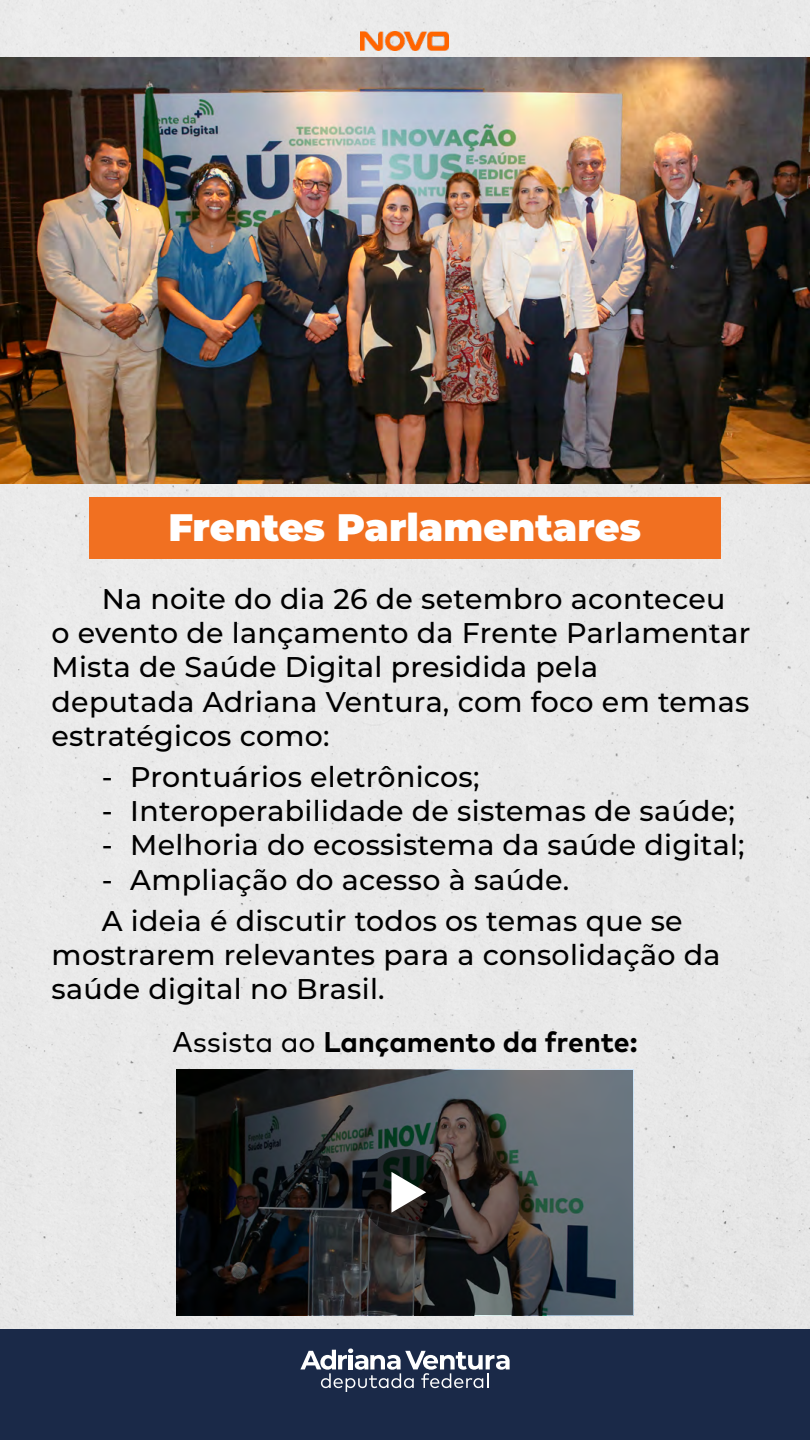
<style>
.page{position:relative;width:810px;height:1440px;background:#fff}
.page>*{position:absolute;margin:0;border:0;box-sizing:border-box;transform-origin:0 0}
.t1{font:900 38.25px "Montserrat";color:#fff}
.t2{font:500 28.5px/34.2px "Montserrat";letter-spacing:.01em;color:#000}
.t3{font:700 28.5px "Mark Pro";color:#000}
.s1{font-weight:400}
</style>
<div class="page">
<div style="left:0;top:0;width:810px;height:1329px;background:#e9e9e9"></div>
<div style="left:0;top:1329px;width:810px;height:111px;background:#1a2948"></div>
<svg style="left:300px;top:1348px;width:210px;height:44px"></svg>
<div style="left:89px;top:497px;width:632px;height:61px;background:#f17021"></div>
<img style="left:361px;top:32px;width:88px;height:19px">
<img style="left:0;top:58px;width:810px;height:425px">
<svg style="left:176px;top:1070px;width:457px;height:245px;background:#35393b"></svg>
<svg style="left:361px;top:1149px;width:87px;height:87px;background:#141616"></svg>
<svg style="left:391px;top:1172px;width:35px;height:41px"></svg>
<h1 class="t1" style="left:168px;top:499px;width:474px">Frentes Parlamentares</h1>
<p class="t2" style="left:52px;top:581px;width:700px;text-indent:50px">Na noite do dia 26 de setembro aconteceu o evento de lançamento da Frente Parlamentar Mista de Saúde Digital presidida pela<br>deputada Adriana Ventura, com foco em temas estratégicos como:</p>
<p class="t2" style="left:102px;top:759px;width:379px">- Prontuários eletrônicos;</p>
<p class="t2" style="left:102px;top:793px;width:635px">- Interoperabilidade de sistemas de saúde;</p>
<p class="t2" style="left:102px;top:827px;width:644px">- Melhoria do ecossistema da saúde digital;</p>
<p class="t2" style="left:102px;top:858px;width:582px;line-height:41.2px">- Ampliação do acesso à saúde.<br>A ideia é discutir todos os temas que se</p>
<p class="t2" style="left:52px;top:937px;width:671px">mostrarem relevantes para a consolidação da saúde digital no Brasil.</p>
<p class="t3" style="left:172px;top:1021px;width:467px"><span class="s1">Assista ao</span> Lançamento da frente:</p>
</div>
